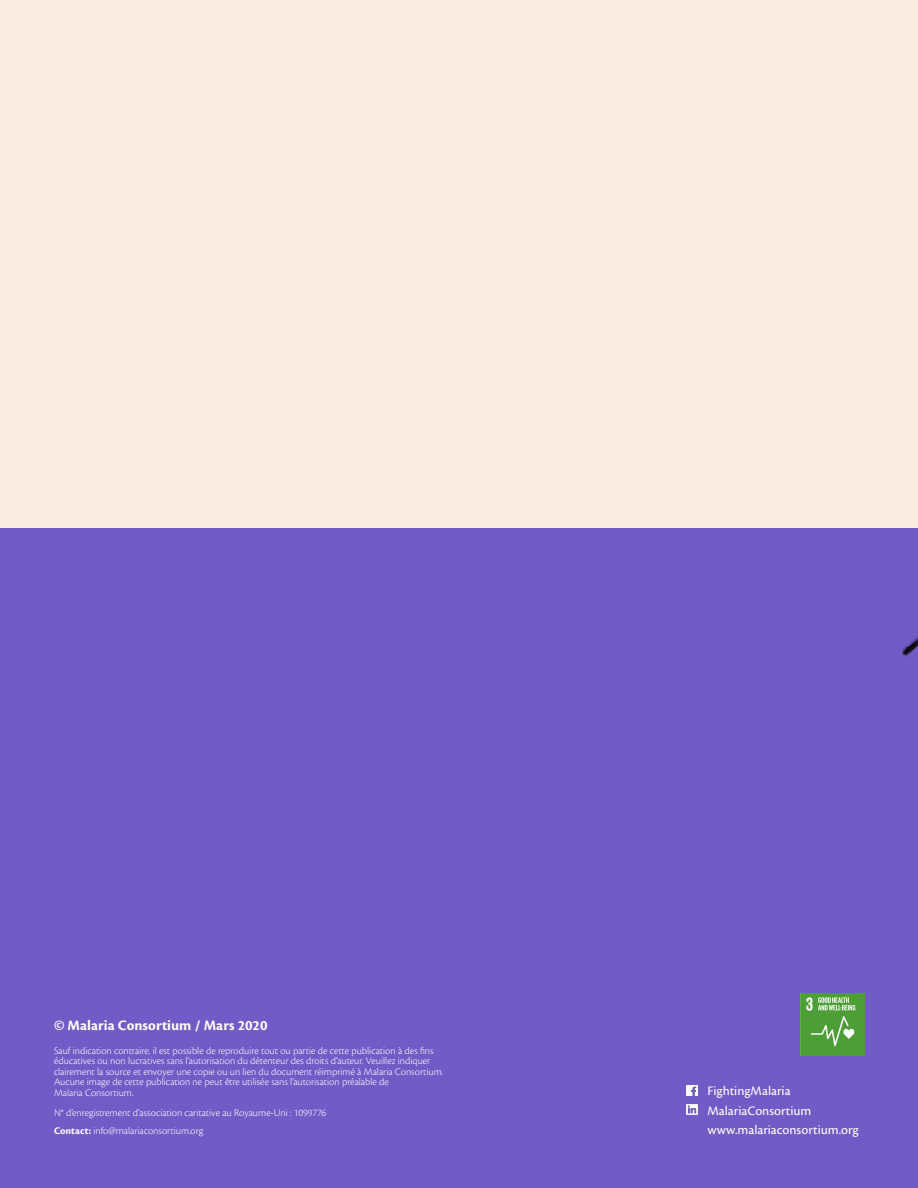
<style>
.page{position:relative;width:918px;height:1188px;background:#fff}
.page>*{position:absolute;margin:0;border:0;box-sizing:border-box;transform-origin:0 0}
.Body{font:700 15px "Cronos Pro";letter-spacing:.005em;color:#fff}
.Body-2{font:13.5px "Cronos Pro Capt";color:#fff}
.Body-3{font:300 10.5px/10.5px "Cronos Pro";color:#fff}
.s1{font-weight:700}
</style>
<div class="page">
<div style="left:0;top:527px;width:918px;height:661px;background:#715bc6"></div>
<div style="left:0;top:0;width:918px;height:527px;background:#f8ece3"></div>
<svg style="left:687px;top:1104px;width:10px;height:11px"></svg>
<svg style="left:687px;top:1085px;width:10px;height:11px"></svg>
<img style="left:801px;top:993px;width:63px;height:62px">
<p class="Body" style="left:54px;top:1017px;width:215px">© Malaria Consortium / Mars 2020</p>
<p class="Body-3" style="left:54px;top:1045px;width:391px">Sauf indication contraire, il est possible de reproduire tout ou partie de cette publication à des fins éducatives ou non lucratives sans l’autorisation du détenteur des droits d’auteur. Veuillez indiquer clairement la source et envoyer une copie ou un lien du document réimprimé à Malaria Consortium.<br>Aucune image de cette publication ne peut être utilisée sans l’autorisation préalable de<br>Malaria Consortium.</p>
<p class="Body-3" style="left:54px;top:1108px;width:274px">N° d’enregistrement d’association caritative au Royaume-Uni : 1099776</p>
<p class="Body-3" style="left:54px;top:1125px;width:151px"><span class="s1">Contact:</span> info@malariaconsortium.org</p>
<p class="Body-2" style="left:707px;top:1084px;width:85px">FightingMalaria</p>
<p class="Body-2" style="left:707px;top:1103px;width:106px">MalariaConsortium</p>
<p class="Body-2" style="left:707px;top:1122px;width:153px">www.malariaconsortium.org</p>
</div>
